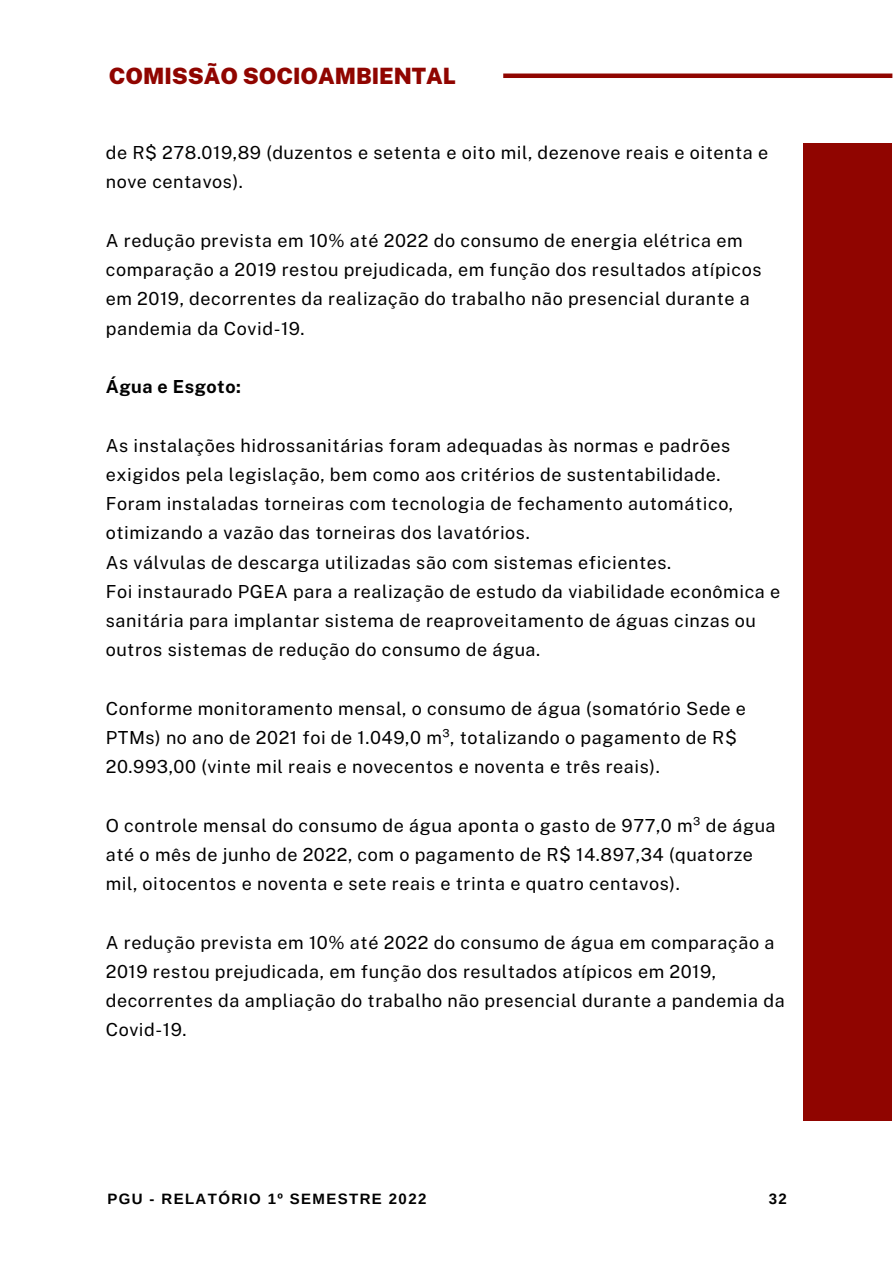
<style>
.page{position:relative;width:893px;height:1264px;background:#fff}
.page>*{position:absolute;margin:0;border:0;box-sizing:border-box;transform-origin:0 0}
.t1{font:900 22.5px "Public Sans";color:#900500}
.t2{font:18px/29.2px "Public Sans";letter-spacing:.03em;color:#000}
.t3{font:700 18px "Public Sans";letter-spacing:.03em;color:#000}
.t4{font:700 15px "Arimo";letter-spacing:.095em;color:#000}
</style>
<div class="page">
<div style="left:803px;top:143px;width:89px;height:977px;background:#900500"></div>
<div style="left:503px;top:73px;width:389px;height:5px;background:#900500"></div>
<p class="t1" style="left:109px;top:62px;width:348px">COMISSÃO SOCIOAMBIENTAL</p>
<p class="t2" style="left:106px;top:138px;width:664px">de R$ 278.019,89 (duzentos e setenta e oito mil, dezenove reais e oitenta e nove centavos).</p>
<p class="t2" style="left:106px;top:226px;width:657px">A redução prevista em 10% até 2022 do consumo de energia elétrica em comparação a 2019 restou prejudicada, em função dos resultados atípicos em 2019, decorrentes da realização do trabalho não presencial durante a pandemia da Covid-19.</p>
<p class="t3" style="left:106px;top:376px;width:137px">Água e Esgoto:</p>
<p class="t2" style="left:106px;top:430px;width:676px">As instalações hidrossanitárias foram adequadas às normas e padrões exigidos pela legislação, bem como aos critérios de sustentabilidade.<br>Foram instaladas torneiras com tecnologia de fechamento automático, otimizando a vazão das torneiras dos lavatórios.<br>As válvulas de descarga utilizadas são com sistemas eficientes.<br>Foi instaurado PGEA para a realização de estudo da viabilidade econômica e sanitária para implantar sistema de reaproveitamento de águas cinzas ou outros sistemas de redução do consumo de água.</p>
<p class="t2" style="left:106px;top:693px;width:641px">Conforme monitoramento mensal, o consumo de água (somatório Sede e<br>PTMs) no ano de 2021 foi de 1.049,0 m³, totalizando o pagamento de R$<br>20.993,00 (vinte mil reais e novecentos e noventa e três reais).</p>
<p class="t2" style="left:106px;top:810px;width:671px">O controle mensal do consumo de água aponta o gasto de 977,0 m³ de água até o mês de junho de 2022, com o pagamento de R$ 14.897,34 (quatorze mil, oitocentos e noventa e sete reais e trinta e quatro centavos).</p>
<p class="t2" style="left:106px;top:927px;width:680px">A redução prevista em 10% até 2022 do consumo de água em comparação a 2019 restou prejudicada, em função dos resultados atípicos em 2019, decorrentes da ampliação do trabalho não presencial durante a pandemia da Covid-19.</p>
<p class="t4" style="left:107px;top:1190px;width:320px">PGU - RELATÓRIO 1º SEMESTRE 2022</p>
<p class="t4" style="left:768px;top:1190px;width:20px">32</p>
</div>
